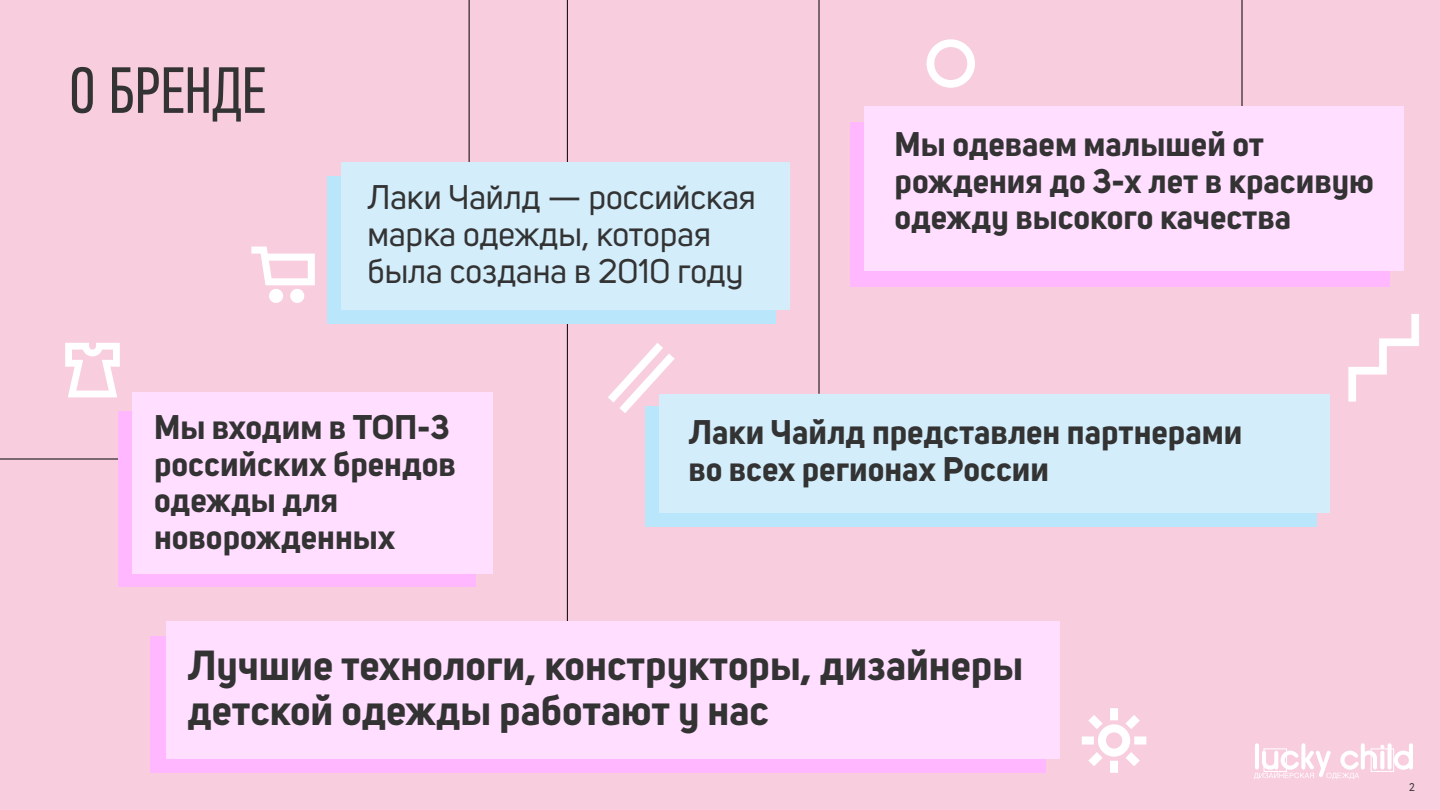
<style>
.page{position:relative;width:1440px;height:810px;background:#f8cdde}
.page>*{position:absolute;margin:0;border:0;box-sizing:border-box;transform-origin:0 0}
.t1{font:93.15px "Urban Routines";color:#fff}
.t2{font:81.38px "Urban Routines";color:#fff}
.t3{font:78.82px "Urban Routines";color:#fff}
.t4{font:65.47px "PF Din Text Comp Pro";color:#333}
.t5{font:700 41.55px/45.2px "Uni Sans";color:#333}
.t6{font:700 33.83px/36.8px "Uni Sans";color:#333}
.t7{font:33.83px/36.8px "Uni Sans";color:#333}
.t8{font:11.25px "Circe";color:#333}
</style>
<div class="page">
<svg style="left:608px;top:343px;width:67px;height:70px"></svg>
<div style="left:927px;top:39px;width:48px;height:49px;border:8px solid #fff;border-radius:50%"></div>
<svg style="left:1348px;top:314px;width:71px;height:88px"></svg>
<hr style="left:819px;top:0;width:1px;height:394px;background:#000">
<hr style="left:567px;top:0;width:1px;height:621px;background:#000">
<hr style="left:0;top:459px;width:132px;height:1px;background:#000">
<hr style="left:1242px;top:0;width:1px;height:106px;background:#000">
<hr style="left:469px;top:0;width:1px;height:162px;background:#000">
<div style="left:327px;top:176px;width:449px;height:148px;background:#b9e6fa"></div>
<div style="left:118px;top:412px;width:358px;height:175px;background:#ffb8ff"></div>
<div style="left:645px;top:406px;width:671px;height:120px;background:#b9e6fa"></div>
<div style="left:150px;top:636px;width:896px;height:137px;background:#ffb8ff"></div>
<div style="left:850px;top:122px;width:540px;height:164px;background:#ffb8ff"></div>
<div style="left:132px;top:392px;width:360px;height:181px;background:#ffdeff"></div>
<div style="left:341px;top:162px;width:448px;height:148px;background:#d3edfb"></div>
<div style="left:864px;top:107px;width:540px;height:164px;background:#ffdeff"></div>
<div style="left:659px;top:394px;width:670px;height:119px;background:#d3edfb"></div>
<div style="left:166px;top:621px;width:893px;height:138px;background:#ffdeff"></div>
<svg style="left:1254px;top:743px;width:159px;height:36px"></svg>
<h3 class="t4" style="left:69px;top:53px;width:198px">О БРЕНДЕ</h3>
<h3 class="t3" style="left:62px;top:326px;width:63px">С</h3>
<h2 class="t2" style="left:248px;top:229px;width:72px">&lt;</h2>
<p class="t7" style="left:368px;top:180px;width:390px">Лаки Чайлд — российская марка одежды, которая была создана в 2010 году</p>
<p class="t6" style="left:895px;top:125px;width:481px">Мы одеваем малышей от рождения до 3-х лет в красивую одежду высокого качества</p>
<p class="t6" style="left:154px;top:408px;width:303px">Мы входим в ТОП-3 российских брендов одежды для новорожденных</p>
<p class="t6" style="left:688px;top:414px;width:556px">Лаки Чайлд представлен партнерами во всех регионах России</p>
<p class="t5" style="left:188px;top:643px;width:837px">Лучшие технологи, конструкторы, дизайнеры детской одежды работают у нас</p>
<h1 class="t1" style="left:1078px;top:688px;width:74px">l</h1>
<p class="t8" style="left:1409px;top:780px;width:7px">2</p>
</div>
